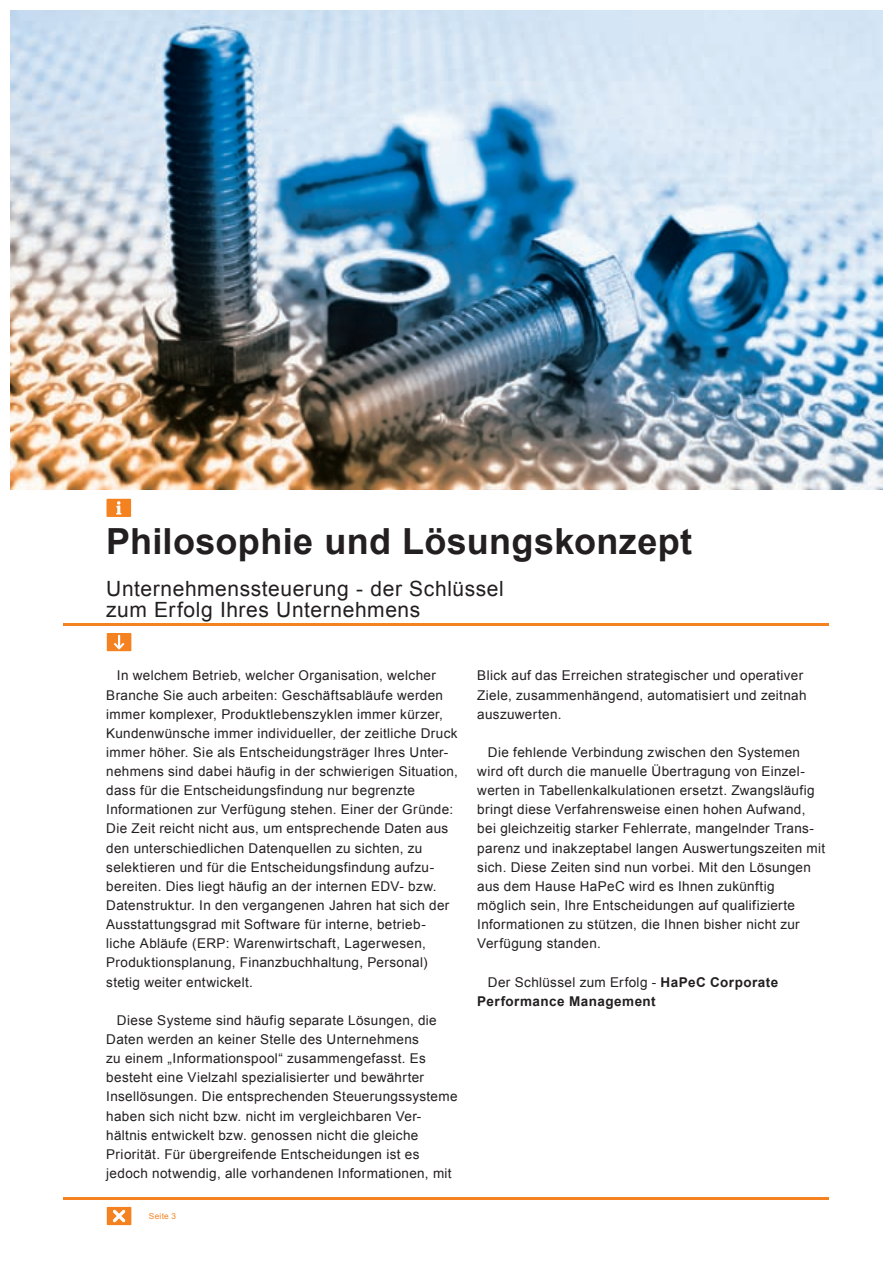
<style>
.page{position:relative;width:893px;height:1263px;background:#fff}
.page>*{position:absolute;margin:0;border:0;box-sizing:border-box;transform-origin:0 0}
.t1{font:700 36px "Arial";letter-spacing:.01em;color:#231f20}
.t2{font:21px/21px "Arial";letter-spacing:.025em;color:#231f20}
.t3{font:13.5px/19.2px "Arial";letter-spacing:.025em;color:#231f20}
.t4{font:700 13.5px/19.2px "Arial";letter-spacing:.035em;color:#231f20}
.t5{font:8.25px "Arial";letter-spacing:.04em;color:#f58220}
.s1{font-weight:400}
</style>
<div class="page">
<hr style="left:64px;top:1197px;width:765px;height:2px;background:#f58220">
<div style="left:107px;top:499px;width:24px;height:18px;background:#f58220"></div>
<svg style="left:116px;top:501px;width:5px;height:13px"></svg>
<div style="left:107px;top:1207px;width:24px;height:18px;background:#f58220"></div>
<svg style="left:113px;top:1210px;width:12px;height:12px"></svg>
<div style="left:107px;top:633px;width:24px;height:18px;background:#f58220"></div>
<svg style="left:114px;top:634px;width:10px;height:15px"></svg>
<hr style="left:64px;top:623px;width:765px;height:2px;background:#f58220">
<img style="left:11px;top:11px;width:871px;height:478px">
<h1 class="t1" style="left:106px;top:517px;width:587px">Philosophie und Lösungskonzept</h1>
<h2 class="t2" style="left:106px;top:578px;width:399px">Unternehmenssteuerung - der Schlüssel zum Erfolg Ihres Unternehmens</h2>
<p class="t3" style="left:106px;top:666px;width:353px;text-indent:11px">In welchem Betrieb, welcher Organisation, welcher Branche Sie auch arbeiten: Geschäftsabläufe werden immer komplexer, Produktlebenszyklen immer kürzer, Kundenwünsche immer individueller, der zeitliche Druck immer höher. Sie als Entscheidungsträger Ihres Unter&shy;nehmens sind dabei häufig in der schwierigen Situation, dass für die Entscheidungsfindung nur begrenzte Informationen zur Verfügung stehen. Einer der Gründe:<br>Die Zeit reicht nicht aus, um entsprechende Daten aus den unterschiedlichen Datenquellen zu sichten, zu selektieren und für die Entscheidungsfindung aufzu&shy;bereiten. Dies liegt häufig an der internen EDV- bzw.<br>Datenstruktur. In den vergangenen Jahren hat sich der Ausstattungsgrad mit Software für interne, betrieb&shy;liche Abläufe (ERP: Warenwirtschaft, Lagerwesen, Produktionsplanung, Finanzbuchhaltung, Personal) stetig weiter entwickelt.</p>
<p class="t3" style="left:106px;top:1011px;width:353px;text-indent:11px">Diese Systeme sind häufig separate Lösungen, die Daten werden an keiner Stelle des Unternehmens<br>zu einem „Informationspool“ zusammengefasst. Es besteht eine Vielzahl spezialisierter und bewährter Insellösungen. Die entsprechenden Steuerungssysteme haben sich nicht bzw. nicht im vergleichbaren Ver&shy;hältnis entwickelt bzw. genossen nicht die gleiche Priorität. Für übergreifende Entscheidungen ist es jedoch notwendig, alle vorhandenen Informationen, mit</p>
<p class="t5" style="left:149px;top:1211px;width:29px">Seite 3</p>
<p class="t3" style="left:477px;top:666px;width:331px">Blick auf das Erreichen strategischer und operativer<br>Ziele, zusammenhängend, automatisiert und zeitnah auszuwerten.</p>
<p class="t3" style="left:477px;top:743px;width:349px;text-indent:11px">Die fehlende Verbindung zwischen den Systemen wird oft durch die manuelle Übertragung von Einzel&shy;werten in Tabellenkalkulationen ersetzt. Zwangsläufig bringt diese Verfahrensweise einen hohen Aufwand, bei gleichzeitig starker Fehlerrate, mangelnder Trans&shy;parenz und inakzeptabel langen Auswertungszeiten mit sich. Diese Zeiten sind nun vorbei. Mit den Lösungen aus dem Hause HaPeC wird es Ihnen zukünftig möglich sein, Ihre Entscheidungen auf qualifizierte Informationen zu stützen, die Ihnen bisher nicht zur Verfügung standen.</p>
<p class="t4" style="left:477px;top:973px;width:302px;text-indent:11px"><span class="s1">Der Schlüssel zum Erfolg -</span> HaPeC Corporate<br>Performance Management</p>
</div>
